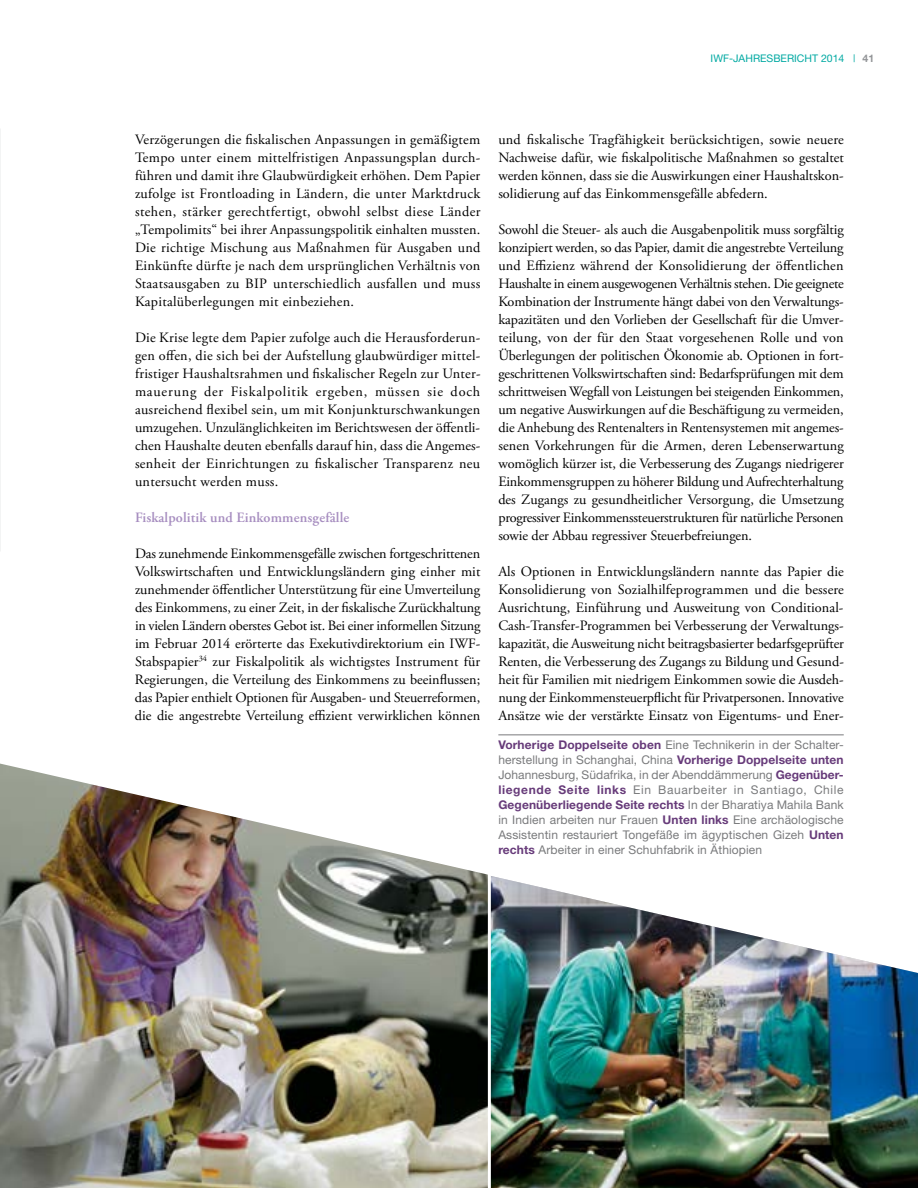
<style>
.page{position:relative;width:918px;height:1188px;background:#fff}
.page>*{position:absolute;margin:0;border:0;box-sizing:border-box;transform-origin:0 0}
.t1{font:14.25px/18px "Adobe Garamond Pro";color:#000;text-align:justify}
.t2{font:600 14.25px "Adobe Garamond Pro";letter-spacing:.01em;color:#a78ec0}
.t3{font:12px/15px "Helvetica Neue";letter-spacing:.01em;color:#797a7c;text-align:justify}
.t4{font:10.5px "Helvetica Neue";color:#00a9a2}
.s1{font-weight:700;color:#939598}
.s2{font-weight:700;color:#673b7a}
</style>
<div class="page">
<img style="left:491px;top:876px;width:427px;height:312px">
<img style="left:0;top:764px;width:488px;height:424px">
<hr style="left:498px;top:734px;width:346px;height:1px;background:#797a7c">
<img style="left:0;top:128px;width:1px;height:423px">
<p class="t4" style="left:711px;top:52px;width:165px">IWF-JAHRESBERICHT 2014 | <span class="s1">41</span></p>
<p class="t1" style="left:135px;top:131px;width:347px">Verzögerungen die fiskalischen Anpassungen in gemäßigtem Tempo unter einem mittelfristigen Anpassungsplan durch&shy;führen und damit ihre Glaubwürdigkeit erhöhen. Dem Papier zufolge ist Frontloading in Ländern, die unter Marktdruck stehen, stärker gerechtfertigt, obwohl selbst diese Länder „Tempolimits“ bei ihrer Anpassungspolitik einhalten mussten.<br>Die richtige Mischung aus Maßnahmen für Ausgaben und Einkünfte dürfte je nach dem ursprünglichen Verhältnis von Staatsausgaben zu BIP unterschiedlich ausfallen und muss Kapitalüberlegungen mit einbeziehen.</p>
<p class="t1" style="left:135px;top:329px;width:347px">Die Krise legte dem Papier zufolge auch die Herausforderun&shy;gen offen, die sich bei der Aufstellung glaubwürdiger mittel&shy;fristiger Haushaltsrahmen und fiskalischer Regeln zur Unter&shy;mauerung der Fiskalpolitik ergeben, müssen sie doch ausreichend flexibel sein, um mit Konjunkturschwankungen umzugehen. Unzulänglichkeiten im Berichtswesen der öffentli&shy;chen Haushalte deuten ebenfalls darauf hin, dass die Angemes&shy;senheit der Einrichtungen zu fiskalischer Transparenz neu untersucht werden muss.</p>
<p class="t2" style="left:135px;top:509px;width:216px">Fiskalpolitik und Einkommensgefälle</p>
<p class="t1" style="left:135px;top:545px;width:347px">Das zunehmende Einkommensgefälle zwischen fortgeschrittenen Volkswirtschaften und Entwicklungsländern ging einher mit zunehmender öffentlicher Unterstützung für eine Umverteilung des Einkommens, zu einer Zeit, in der fiskalische Zurückhaltung in vielen Ländern oberstes Gebot ist. Bei einer informellen Sitzung im Februar 2014 erörterte das Exekutivdirektorium ein IWF-Stabspapier<sup>34</sup> zur Fiskalpolitik als wichtigstes Instrument für Regierungen, die Verteilung des Einkommens zu beeinflussen; das Papier enthielt Optionen für Ausgaben- und Steuerreformen, die die angestrebte Verteilung effizient verwirklichen können</p>
<p class="t1" style="left:498px;top:131px;width:347px">und fiskalische Tragfähigkeit berücksichtigen, sowie neuere Nachweise dafür, wie fiskalpolitische Maßnahmen so gestaltet werden können, dass sie die Auswirkungen einer Haushaltskon&shy;solidierung auf das Einkommensgefälle abfedern.</p>
<p class="t1" style="left:498px;top:221px;width:347px">Sowohl die Steuer- als auch die Ausgabenpolitik muss sorgfältig konzipiert werden, so das Papier, damit die angestrebte Verteilung und Effizienz während der Konsolidierung der öffentlichen Haushalte in einem ausgewogenen Verhältnis stehen. Die geeignete Kombination der Instrumente hängt dabei von den Verwaltungs&shy;kapazitäten und den Vorlieben der Gesellschaft für die Umver&shy;teilung, von der für den Staat vorgesehenen Rolle und von Überlegungen der politischen Ökonomie ab. Optionen in fort&shy;geschrittenen Volkswirtschaften sind: Bedarfsprüfungen mit dem schrittweisen Wegfall von Leistungen bei steigenden Einkommen, um negative Auswirkungen auf die Beschäftigung zu vermeiden, die Anhebung des Rentenalters in Rentensystemen mit angemes&shy;senen Vorkehrungen für die Armen, deren Lebenserwartung womöglich kürzer ist, die Verbesserung des Zugangs niedrigerer Einkommensgruppen zu höherer Bildung und Aufrechterhaltung des Zugangs zu gesundheitlicher Versorgung, die Umsetzung progressiver Einkommenssteuerstrukturen für natürliche Personen sowie der Abbau regressiver Steuerbefreiungen.</p>
<p class="t1" style="left:498px;top:563px;width:347px">Als Optionen in Entwicklungsländern nannte das Papier die Konsolidierung von Sozialhilfeprogrammen und die bessere Ausrichtung, Einführung und Ausweitung von Conditional-Cash-Transfer-Programmen bei Verbesserung der Verwaltungs&shy;kapazität, die Ausweitung nicht beitragsbasierter bedarfsgeprüfter Renten, die Verbesserung des Zugangs zu Bildung und Gesund&shy;heit für Familien mit niedrigem Einkommen sowie die Ausdeh&shy;nung der Einkommensteuerpflicht für Privatpersonen. Innovative Ansätze wie der verstärkte Einsatz von Eigentums- und Ener-</p>
<p class="t3" style="left:498px;top:737px;width:347px"><span class="s2">Vorherige Doppelseite oben</span> Eine Technikerin in der Schalter&shy;herstellung in Schanghai, China <span class="s2">Vorherige Doppelseite unten </span>Johannesburg, Südafrika, in der Abenddämmerung <span class="s2">Gegenüber&shy;liegende Seite links</span> Ein Bauarbeiter in Santiago, Chile <span class="s2">Gegenüberliegende Seite rechts</span> In der Bharatiya Mahila Bank in Indien arbeiten nur Frauen <span class="s2">Unten links</span> Eine archäologische Assistentin restauriert Tongefäße im ägyptischen Gizeh <span class="s2">Unten rechts</span> Arbeiter in einer Schuhfabrik in Äthiopien</p>
</div>
